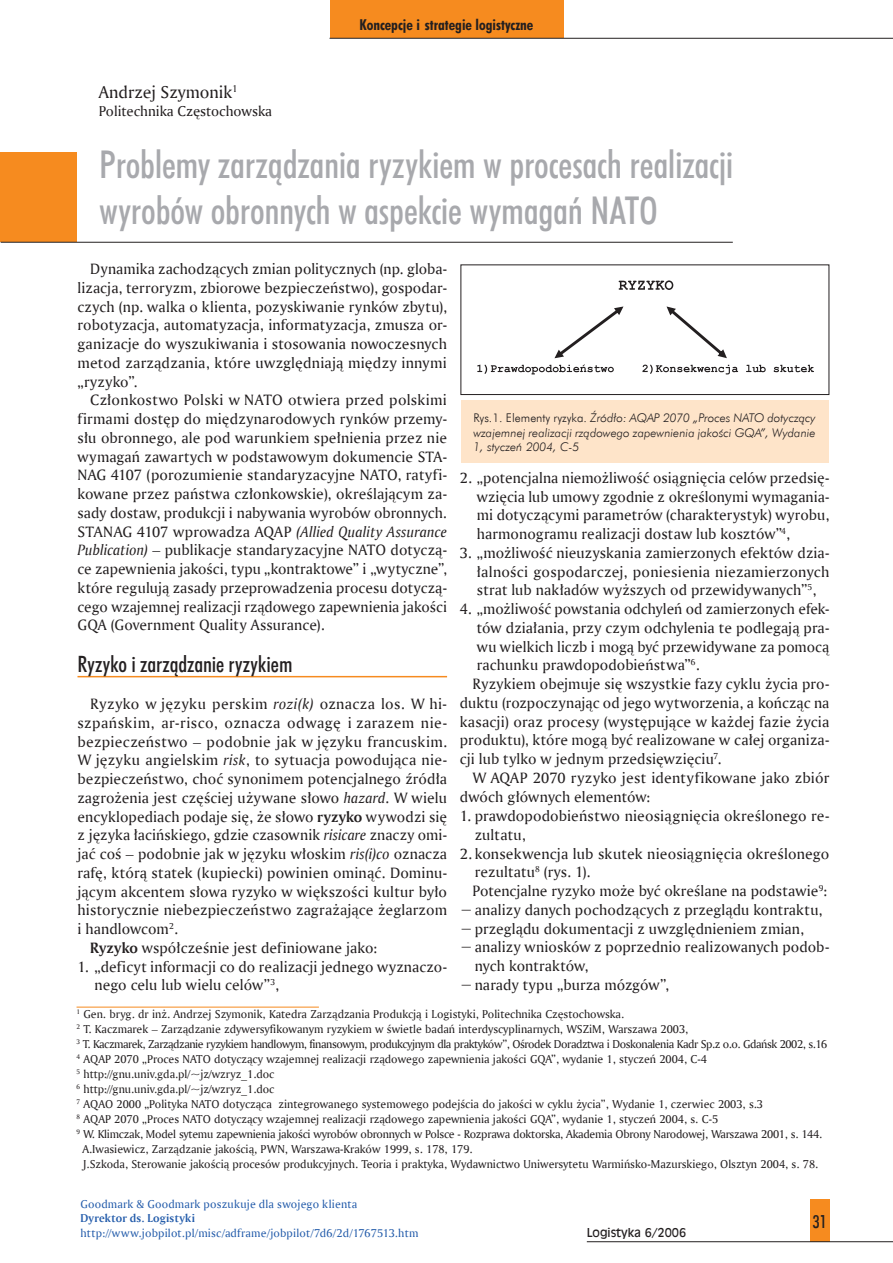
<style>
.page{position:relative;width:893px;height:1263px;background:#fff}
.page>*{position:absolute;margin:0;border:0;box-sizing:border-box;transform-origin:0 0}
.t1{font:38.25px/45.9px "Futura Md Cn EU";letter-spacing:-.005em;color:#a8a9ad}
.t2{font:22.5px "Futura Md Cn EU";letter-spacing:-.005em;color:#231f20}
.t3{font:18px "Amerigo EU";color:#231f20}
.t4{font:18px "Futura Md Cn EU";color:#231f20}
.t5{font:15.75px/18.8px "Amerigo EU";letter-spacing:.01em;color:#231f20;text-align:justify}
.t6{font:15.75px "Amerigo EU";letter-spacing:.035em;color:#231f20}
.t7{font:15px "Futura Bd Cn EU";color:#231f20}
.t8{font:15px "Amerigo EU";color:#231f20}
.t9{font:12px "Amerigo EU";color:#231f20}
.t10{font:12px "Amerigo EU";letter-spacing:-.035em;color:#231f20}
.t11{font:italic 12px/14.4px "Futura Lt EU";color:#231f20;text-align:justify}
.t12{font:12px "Amerigo EU";letter-spacing:-.02em;color:#231f20}
.t13{font:12px "Amerigo EU";letter-spacing:.015em;color:#255dab}
.t14{font:700 12px "Amerigo EU";letter-spacing:.02em;color:#255dab}
.t15{font:12px "Incised 901 EU";color:#231f20}
.s1{font-style:italic}
.s2{font-weight:700}
.s3{font-style:normal}
</style>
<div class="page">
<div style="left:330px;top:0;width:233px;height:38px;background:#f68b1f"></div>
<hr style="left:330px;top:38px;width:563px;height:1px;background:#231f20">
<div style="left:810px;top:1199px;width:19px;height:43px;background:#f68b1f"></div>
<hr style="left:587px;top:1241px;width:306px;height:1px;background:#231f20">
<hr style="left:77px;top:676px;width:370px;height:1px;background:#f68b1f">
<div style="left:0;top:152px;width:77px;height:90px;background:#f68b1f"></div>
<hr style="left:1px;top:242px;width:732px;height:1px;background:#231f20">
<hr style="left:77px;top:1007px;width:242px;height:1px;background:#f68b1f">
<svg style="left:619px;top:280px;width:54px;height:10px"></svg>
<svg style="left:477px;top:364px;width:137px;height:10px"></svg>
<svg style="left:642px;top:365px;width:96px;height:9px"></svg>
<svg style="left:746px;top:365px;width:20px;height:7px"></svg>
<svg style="left:774px;top:365px;width:40px;height:7px"></svg>
<svg style="left:554px;top:306px;width:69px;height:52px"></svg>
<svg style="left:667px;top:306px;width:60px;height:52px"></svg>
<div style="left:461px;top:265px;width:368px;height:130px;border:1px solid #231f20"></div>
<div style="left:461px;top:401px;width:367px;height:62px;background:#fee4c9"></div>
<p class="t7" style="left:360px;top:15px;width:175px">Koncepcje i strategie logistyczne</p>
<p class="t3" style="left:99px;top:81px;width:140px">Andrzej Szymonik<sup>1</sup></p>
<p class="t8" style="left:99px;top:102px;width:175px">Politechnika Częstochowska</p>
<h1 class="t1" style="left:99px;top:141px;width:636px">Problemy zarządzania ryzykiem w procesach realizacji wyrobów obronnych w aspekcie wymagań NATO</h1>
<p class="t5" style="left:77px;top:259px;width:371px;text-indent:13px">Dynamika zachodzących zmian politycznych (np. globa&shy;lizacja, terroryzm, zbiorowe bezpieczeństwo), gospodar&shy;czych (np. walka o klienta, pozyskiwanie rynków zbytu), robotyzacja, automatyzacja, informatyzacja, zmusza or&shy;ganizacje do wyszukiwania i stosowania nowoczesnych metod zarządzania, które uwzględniają między innymi „ryzyko”.</p>
<p class="t5" style="left:77px;top:390px;width:371px;text-indent:13px">Członkostwo Polski w NATO otwiera przed polskimi firmami dostęp do międzynarodowych rynków przemy&shy;słu obronnego, ale pod warunkiem spełnienia przez nie wymagań zawartych w podstawowym dokumencie STA-NAG 4107 (porozumienie standaryzacyjne NATO, ratyfi&shy;kowane przez państwa członkowskie), określającym za&shy;sady dostaw, produkcji i nabywania wyrobów obronnych.<br>STANAG 4107 wprowadza AQAP <span class="s1">(Allied Quality Assurance Publication)</span> – publikacje standaryzacyjne NATO dotyczą&shy;ce zapewnienia jakości, typu „kontraktowe” i „wytyczne”, które regulują zasady przeprowadzenia procesu dotyczą&shy;cego wzajemnej realizacji rządowego zapewnienia jakości GQA (Government Quality Assurance).</p>
<h2 class="t2" style="left:77px;top:650px;width:216px">Ryzyko i zarządzanie ryzykiem</h2>
<p class="t5" style="left:90px;top:694px;width:358px">Ryzyko w języku perskim <span class="s1">rozi(k)</span> oznacza los. W hi-</p>
<p class="t6" style="left:77px;top:713px;width:371px">szpańskim, ar-risco, oznacza odwagę i zarazem nie-</p>
<p class="t5" style="left:77px;top:732px;width:371px">bezpieczeństwo – podobnie jak w języku francuskim.</p>
<p class="t5" style="left:77px;top:750px;width:371px">W języku angielskim <span class="s1">risk</span>, to sytuacja powodująca nie-</p>
<p class="t5" style="left:77px;top:769px;width:371px">bezpieczeństwo, choć synonimem potencjalnego źródła</p>
<p class="t5" style="left:77px;top:788px;width:371px">zagrożenia jest częściej używane słowo <span class="s1">hazard</span>. W wielu</p>
<p class="t5" style="left:77px;top:807px;width:371px">encyklopediach podaje się, że słowo <span class="s2">ryzyko</span> wywodzi się</p>
<p class="t5" style="left:77px;top:825px;width:371px">z języka łacińskiego, gdzie czasownik <span class="s1">risicare</span> znaczy omi-</p>
<p class="t5" style="left:77px;top:844px;width:371px">jać coś – podobnie jak w języku włoskim <span class="s1">ris(i)co</span> oznacza</p>
<p class="t5" style="left:77px;top:863px;width:371px">rafę, którą statek (kupiecki) powinien ominąć. Dominu-</p>
<p class="t5" style="left:77px;top:882px;width:371px">jącym akcentem słowa ryzyko w większości kultur było</p>
<p class="t5" style="left:77px;top:900px;width:371px">historycznie niebezpieczeństwo zagrażające żeglarzom</p>
<p class="t5" style="left:77px;top:919px;width:102px">i handlowcom<sup>2</sup>.</p>
<p class="t5" style="left:90px;top:938px;width:289px"><span class="s2">Ryzyko</span> współcześnie jest definiowane jako:</p>
<p class="t5" style="left:95px;top:957px;width:354px;text-indent:-17px">1. „deficyt informacji co do realizacji jednego wyznaczo&shy;nego celu lub wielu celów”<sup>3</sup>,</p>
<p class="t11" style="left:473px;top:411px;width:344px"><span class="s3">Rys.1. Elementy ryzyka.</span> Źródło: AQAP 2070 „Proces NATO dotyczący wzajemnej realizacji rządowego zapewnienia jakości GQA”, Wydanie 1, styczeń 2004, C-5</p>
<p class="t5" style="left:477px;top:468px;width:354px;text-indent:-17px">2. „potencjalna niemożliwość osiągnięcia celów przedsię&shy;wzięcia lub umowy zgodnie z określonymi wymagania&shy;mi dotyczącymi parametrów (charakterystyk) wyrobu, harmonogramu realizacji dostaw lub kosztów”<sup>4</sup>,</p>
<p class="t5" style="left:477px;top:543px;width:354px;text-indent:-17px">3. „możliwość nieuzyskania zamierzonych efektów dzia&shy;łalności gospodarczej, poniesienia niezamierzonych strat lub nakładów wyższych od przewidywanych”<sup>5</sup>,</p>
<p class="t5" style="left:460px;top:599px;width:371px">4. „możliwość powstania odchyleń od zamierzonych efek-</p>
<p class="t5" style="left:477px;top:618px;width:354px">tów działania, przy czym odchylenia te podlegają pra-</p>
<p class="t5" style="left:477px;top:637px;width:354px">wu wielkich liczb i mogą być przewidywane za pomocą</p>
<p class="t5" style="left:477px;top:655px;width:224px">rachunku prawdopodobieństwa”<sup>6</sup>.</p>
<p class="t5" style="left:473px;top:674px;width:358px">Ryzykiem obejmuje się wszystkie fazy cyklu życia pro-</p>
<p class="t5" style="left:460px;top:693px;width:371px">duktu (rozpoczynając od jego wytworzenia, a kończąc na</p>
<p class="t5" style="left:460px;top:712px;width:371px">kasacji) oraz procesy (występujące w każdej fazie życia</p>
<p class="t5" style="left:460px;top:730px;width:371px">produktu), które mogą być realizowane w całej organiza-</p>
<p class="t5" style="left:460px;top:749px;width:263px">cji lub tylko w jednym przedsięwzięciu<sup>7</sup>.</p>
<p class="t5" style="left:473px;top:768px;width:358px">W AQAP 2070 ryzyko jest identyfikowane jako zbiór</p>
<p class="t5" style="left:460px;top:787px;width:192px">dwóch głównych elementów:</p>
<p class="t5" style="left:475px;top:806px;width:356px;text-indent:-15px">1. prawdopodobieństwo nieosiągnięcia określonego re&shy;zultatu,</p>
<p class="t5" style="left:460px;top:844px;width:371px">2. konsekwencja lub skutek nieosiągnięcia określonego</p>
<p class="t5" style="left:475px;top:862px;width:117px">rezultatu<sup>8</sup> (rys. 1).</p>
<p class="t5" style="left:473px;top:881px;width:356px">Potencjalne ryzyko może być określane na podstawie<sup>9</sup>:</p>
<p class="t5" style="left:460px;top:900px;width:364px">− analizy danych pochodzących z przeglądu kontraktu,</p>
<p class="t5" style="left:460px;top:919px;width:346px">− przeglądu dokumentacji z uwzględnieniem zmian,</p>
<p class="t5" style="left:460px;top:937px;width:371px">− analizy wniosków z poprzednio realizowanych podob-</p>
<p class="t5" style="left:475px;top:956px;width:115px">nych kontraktów,</p>
<p class="t5" style="left:460px;top:975px;width:211px">− narady typu „burza mózgów”,</p>
<p class="t9" style="left:77px;top:1007px;width:549px"><sup>1</sup> Gen. bryg. dr inż. Andrzej Szymonik, Katedra Zarządzania Produkcją i Logistyki, Politechnika Częstochowska.</p>
<p class="t9" style="left:77px;top:1022px;width:613px"><sup>2</sup> T. Kaczmarek – Zarządzanie zdywersyfikowanym ryzykiem w świetle badań interdyscyplinarnych, WSZiM, Warszawa 2003,</p>
<p class="t10" style="left:77px;top:1037px;width:752px"><sup>3</sup> T. Kaczmarek, Zarządzanie ryzykiem handlowym, finansowym, produkcyjnym dla praktyków”, Ośrodek Doradztwa i Doskonalenia Kadr Sp.z o.o. Gdańsk 2002, s.16</p>
<p class="t9" style="left:77px;top:1052px;width:632px"><sup>4</sup> AQAP 2070 „Proces NATO dotyczący wzajemnej realizacji rządowego zapewnienia jakości GQA”, wydanie 1, styczeń 2004, C-4</p>
<p class="t9" style="left:77px;top:1067px;width:199px"><sup>5</sup> http://gnu.univ.gda.pl/~jz/wzryz_1.doc</p>
<p class="t9" style="left:77px;top:1082px;width:199px"><sup>6</sup> http://gnu.univ.gda.pl/~jz/wzryz_1.doc</p>
<p class="t9" style="left:77px;top:1097px;width:688px"><sup>7</sup> AQAO 2000 „Polityka NATO dotycząca zintegrowanego systemowego podejścia do jakości w cyklu życia”, Wydanie 1, czerwiec 2003, s.3</p>
<p class="t9" style="left:77px;top:1112px;width:643px"><sup>8</sup> AQAP 2070 „Proces NATO dotyczący wzajemnej realizacji rządowego zapewnienia jakości GQA”, wydanie 1, styczeń 2004, s. C-5</p>
<p class="t12" style="left:77px;top:1127px;width:747px"><sup>9</sup> W. Klimczak, Model sytemu zapewnienia jakości wyrobów obronnych w Polsce - Rozprawa doktorska, Akademia Obrony Narodowej, Warszawa 2001, s. 144.</p>
<p class="t9" style="left:82px;top:1142px;width:392px">A.Iwasiewicz, Zarządzanie jakością, PWN, Warszawa-Kraków 1999, s. 178, 179.</p>
<p class="t9" style="left:83px;top:1157px;width:736px">J.Szkoda, Sterowanie jakością procesów produkcyjnych. Teoria i praktyka, Wydawnictwo Uniwersytetu Warmińsko-Mazurskiego, Olsztyn 2004, s. 78.</p>
<p class="t13" style="left:80px;top:1196px;width:279px">Goodmark &amp; Goodmark poszukuje dla swojego klienta</p>
<p class="t14" style="left:80px;top:1211px;width:116px">Dyrektor ds. Logistyki</p>
<p class="t13" style="left:80px;top:1225px;width:340px">http://www.jobpilot.pl/misc/adframe/jobpilot/7d6/2d/1767513.htm</p>
<p class="t15" style="left:587px;top:1226px;width:101px">Logistyka 6/2006</p>
<p class="t4" style="left:813px;top:1210px;width:15px">31</p>
</div>
